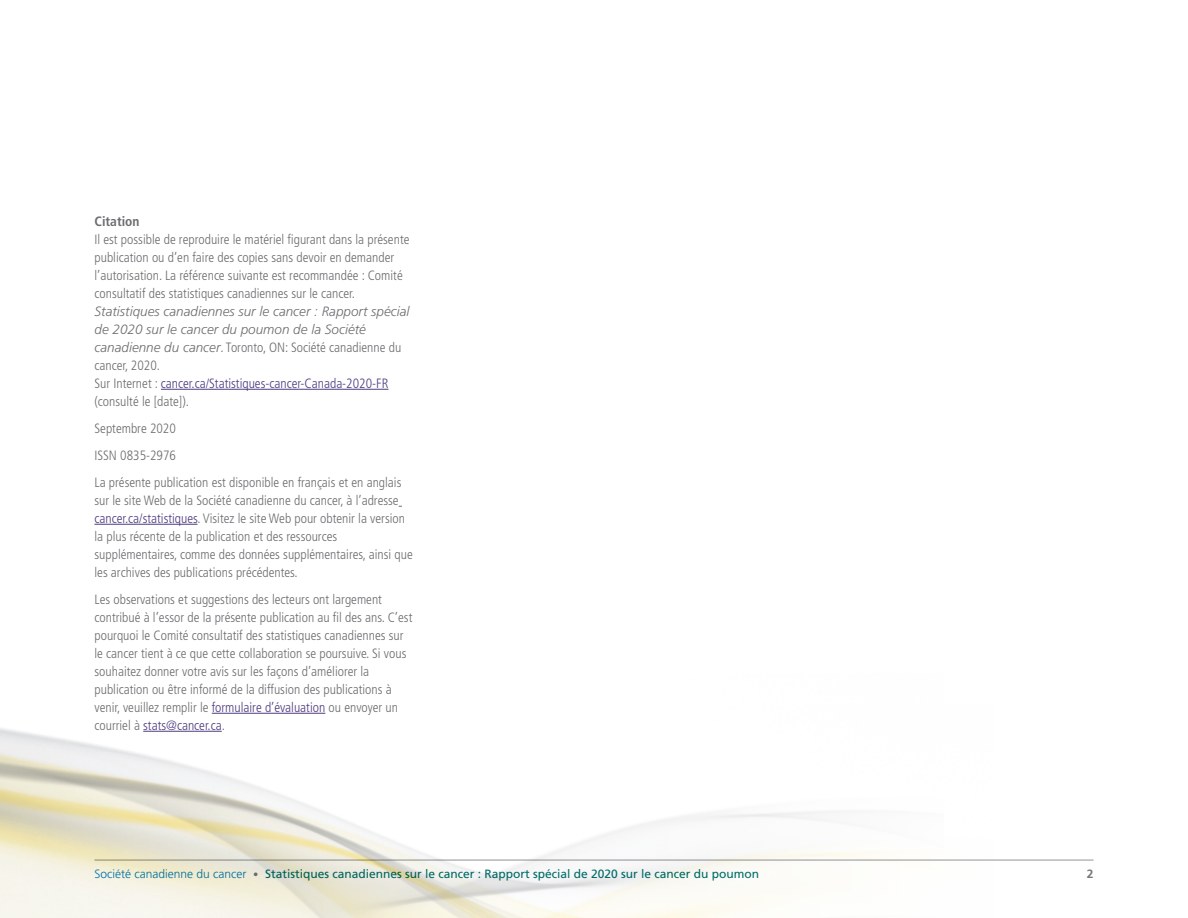
<style>
.page{position:relative;width:1188px;height:918px;background:#fff}
.page>*{position:absolute;margin:0;border:0;box-sizing:border-box;transform-origin:0 0}
.Citation_T1{font:300 condensed 13.5px/18px "Frutiger LT Std";color:#6c6d70}
.Citation_H1{font:700 condensed 13.5px "Frutiger LT Std";color:#6c6d70}
.t1{font:12px "Frutiger LT Std";color:#00716d}
.t2{font:700 12px "Frutiger LT Std";color:#76787b}
.s1{font-style:italic;font-stretch:normal}
.s2{color:#4e3b81}
.s3{font-weight:300;color:#0079c2}
.s4{font-weight:300;font-size:10.5px;color:#76787b}
</style>
<div class="page">
<hr style="left:94px;top:860px;width:1000px;height:1px;background:#939598">
<img style="left:0;top:712px;width:943px;height:206px">
<hr style="left:161px;top:389px;width:227px;height:1px;background:#4e3b81">
<hr style="left:94px;top:524px;width:104px;height:1px;background:#4e3b81">
<hr style="left:212px;top:713px;width:113px;height:1px;background:#4e3b81">
<hr style="left:143px;top:731px;width:79px;height:1px;background:#4e3b81">
<p class="Citation_H1" style="left:94px;top:213px;width:47px">Citation</p>
<p class="Citation_T1" style="left:94px;top:230px;width:317px">Il est possible de reproduire le matériel figurant dans la présente publication ou d’en faire des copies sans devoir en demander l’autorisation. La référence suivante est recommandée : Comité consultatif des statistiques canadiennes sur le cancer.<br><span class="s1">Statistiques canadiennes sur le cancer : Rapport spécial de 2020 sur le cancer du poumon de la Société canadienne du cancer</span>. Toronto, ON: Société canadienne du cancer, 2020.<br>Sur Internet : <span class="s2">cancer.ca/Statistiques-cancer-Canada-2020-FR </span>(consulté le [date]).</p>
<p class="Citation_T1" style="left:94px;top:419px;width:83px">Septembre 2020</p>
<p class="Citation_T1" style="left:94px;top:446px;width:83px">ISSN 0835-2976</p>
<p class="Citation_T1" style="left:94px;top:473px;width:320px">La présente publication est disponible en français et en anglais sur le site Web de la Société canadienne du cancer, à l’adresse <span class="s2">cancer.ca/statistiques</span>. Visitez le site Web pour obtenir la version la plus récente de la publication et des ressources supplémentaires, comme des données supplémentaires, ainsi que les archives des publications précédentes.</p>
<p class="Citation_T1" style="left:94px;top:590px;width:319px">Les observations et suggestions des lecteurs ont largement contribué à l’essor de la présente publication au fil des ans. C’est pourquoi le Comité consultatif des statistiques canadiennes sur le cancer tient à ce que cette collaboration se poursuive. Si vous souhaitez donner votre avis sur les façons d’améliorer la publication ou être informé de la diffusion des publications à venir, veuillez remplir le <span class="s2">formulaire d’évaluation</span> ou envoyer un courriel à <span class="s2">stats@cancer.ca</span>.</p>
<p class="t1" style="left:94px;top:867px;width:666px"><span class="s3">Société canadienne du cancer</span> <span class="s4">•</span> Statistiques canadiennes sur le cancer : Rapport spécial de 2020 sur le cancer du poumon</p>
<p class="t2" style="left:1087px;top:866px;width:8px">2</p>
</div>
